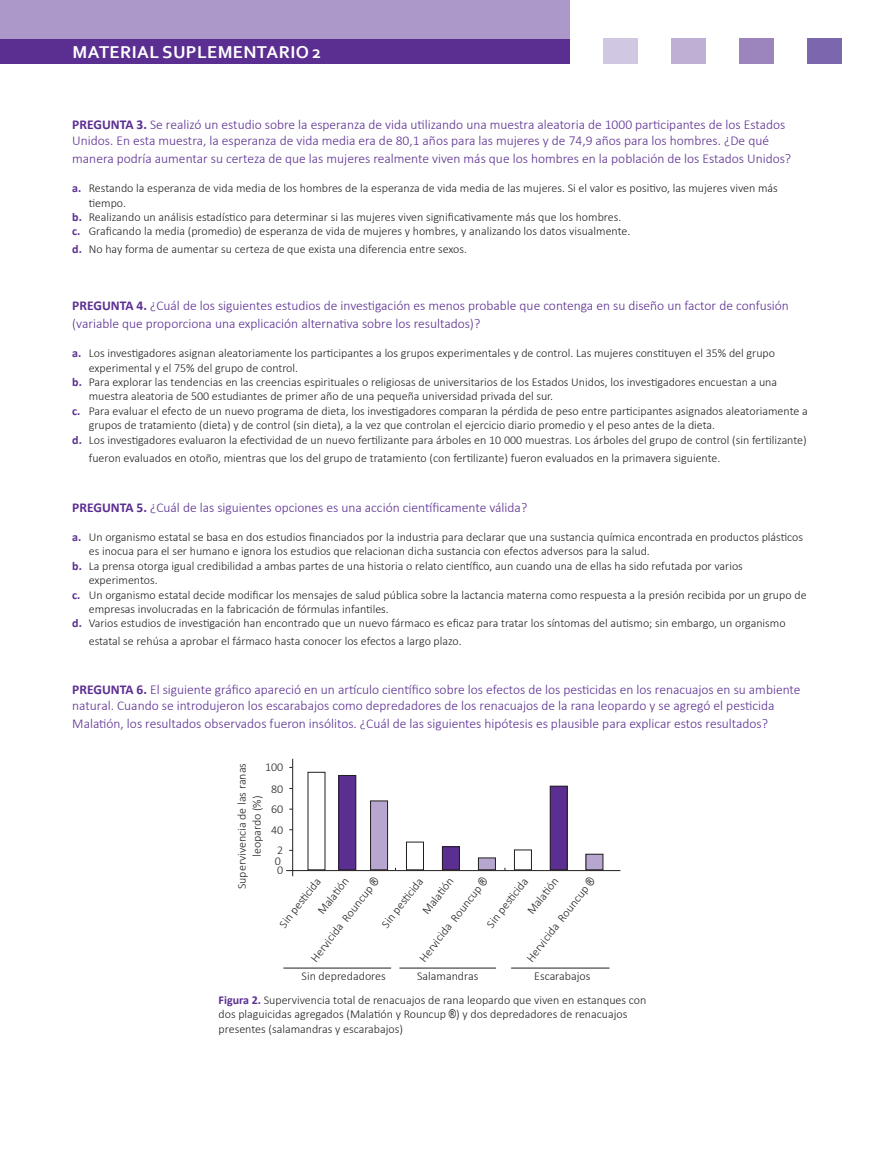
<style>
.page{position:relative;width:893px;height:1174px;background:#fff}
.page>*{position:absolute;margin:0;border:0;box-sizing:border-box;transform-origin:0 0}
.t1{font:700 18px "Corbel";letter-spacing:.02em;color:#fff}
.t2{font:300 13.5px/16.2px "Calibri";color:#5b2e91}
.t3{font:300 12px/14.4px "Calibri";color:#231f20}
.s1{font-weight:700}
.s2{font-weight:700;color:#5b2e91}
.s3{font-family:"Arial Narrow";font-weight:400}
</style>
<div class="page">
<div style="left:808px;top:38px;width:34px;height:26px;background:#7a67ae"></div>
<div style="left:604px;top:38px;width:34px;height:26px;background:#d0c7e2"></div>
<div style="left:672px;top:38px;width:34px;height:26px;background:#beafd4"></div>
<div style="left:740px;top:38px;width:34px;height:26px;background:#9c85bd"></div>
<div style="left:0;top:38px;width:570px;height:26px;background:#5b2e91"></div>
<div style="left:0;top:0;width:570px;height:38px;background:#ac99c9"></div>
<hr style="left:292px;top:759px;width:1px;height:117px;background:#231f20">
<hr style="left:286px;top:870px;width:334px;height:1px;background:#231f20">
<hr style="left:283px;top:967px;width:108px;height:1px;background:#231f20">
<hr style="left:399px;top:967px;width:97px;height:1px;background:#231f20">
<hr style="left:511px;top:967px;width:98px;height:1px;background:#231f20">
<div style="left:339px;top:775px;width:17px;height:94px;background:#5b2e91"></div>
<div style="left:338px;top:775px;width:18px;height:95px;border:1px solid #231f20"></div>
<div style="left:371px;top:801px;width:17px;height:68px;background:#b7a6cf"></div>
<div style="left:370px;top:800px;width:18px;height:70px;border:1px solid #231f20"></div>
<div style="left:406px;top:841px;width:18px;height:29px;border:1px solid #231f20"></div>
<div style="left:442px;top:846px;width:17px;height:23px;background:#5b2e91"></div>
<div style="left:442px;top:846px;width:18px;height:24px;border:1px solid #231f20"></div>
<div style="left:478px;top:858px;width:17px;height:11px;background:#b7a6cf"></div>
<div style="left:478px;top:857px;width:18px;height:13px;border:1px solid #231f20"></div>
<div style="left:514px;top:849px;width:18px;height:21px;border:1px solid #231f20"></div>
<div style="left:586px;top:854px;width:17px;height:15px;background:#b7a6cf"></div>
<div style="left:586px;top:854px;width:17px;height:16px;border:1px solid #231f20"></div>
<div style="left:550px;top:786px;width:17px;height:83px;background:#5b2e91"></div>
<div style="left:550px;top:786px;width:17px;height:84px;border:1px solid #231f20"></div>
<h1 class="t1" style="left:73px;top:41px;width:250px">MATERIAL SUPLEMENTARIO 2</h1>
<p class="t2" style="left:72px;top:116px;width:715px"><span class="s1">PREGUNTA 3.</span> Se realizó un estudio sobre la esperanza de vida utilizando una muestra aleatoria de 1000 participantes de los Estados<br>Unidos. En esta muestra, la esperanza de vida media era de 80,1 años para las mujeres y de 74,9 años para los hombres. ¿De qué</p>
<p class="t2" style="left:72px;top:151px;width:720px">manera podría aumentar su certeza de que las mujeres realmente viven más que los hombres en la población de los Estados Unidos?</p>
<p class="t3" style="left:89px;top:181px;width:690px;text-indent:-16px"><span class="s2">a.</span> Restando la esperanza de vida media de los hombres de la esperanza de vida media de las mujeres. Si el valor es positivo, las mujeres viven más tiempo.</p>
<p class="t3" style="left:72px;top:210px;width:551px"><span class="s2">b.</span> Realizando un análisis estadístico para determinar si las mujeres viven significativamente más que los hombres.</p>
<p class="t3" style="left:72px;top:224px;width:560px"><span class="s2">c.</span> Graficando la media (promedio) de esperanza de vida de mujeres y hombres, y analizando los datos visualmente.</p>
<p class="t3" style="left:72px;top:242px;width:396px"><span class="s2">d.</span> No hay forma de aumentar su certeza de que exista una diferencia entre sexos.</p>
<p class="t2" style="left:72px;top:297px;width:718px;line-height:18px"><span class="s1">PREGUNTA 4.</span> ¿Cuál de los siguientes estudios de investigación es menos probable que contenga en su diseño un factor de confusión (variable que proporciona una explicación alternativa sobre los resultados)?</p>
<p class="t3" style="left:89px;top:346px;width:688px;text-indent:-16px"><span class="s2">a.</span> Los investigadores asignan aleatoriamente los participantes a los grupos experimentales y de control. Las mujeres constituyen el 35% del grupo experimental y el 75% del grupo de control.</p>
<p class="t3" style="left:89px;top:375px;width:690px;text-indent:-16px"><span class="s2">b.</span> Para explorar las tendencias en las creencias espirituales o religiosas de universitarios de los Estados Unidos, los investigadores encuestan a una muestra aleatoria de 500 estudiantes de primer año de una pequeña universidad privada del sur.</p>
<p class="t3" style="left:89px;top:403px;width:720px;text-indent:-16px"><span class="s2">c.</span> Para evaluar el efecto de un nuevo programa de dieta, los investigadores comparan la pérdida de peso entre participantes asignados aleatoriamente a grupos de tratamiento (dieta) y de control (sin dieta), a la vez que controlan el ejercicio diario promedio y el peso antes de la dieta.</p>
<p class="t3" style="left:89px;top:430px;width:719px;line-height:18px;text-indent:-16px"><span class="s2">d.</span> Los investigadores evaluaron la efectividad de un nuevo fertilizante para árboles en 10 000 muestras. Los árboles del grupo de control (sin fertilizante) fueron evaluados en otoño, mientras que los del grupo de tratamiento (con fertilizante) fueron evaluados en la primavera siguiente.</p>
<p class="t2" style="left:72px;top:499px;width:456px"><span class="s1">PREGUNTA 5.</span> ¿Cuál de las siguientes opciones es una acción científicamente válida?</p>
<p class="t3" style="left:89px;top:529px;width:716px;text-indent:-16px"><span class="s2">a.</span> Un organismo estatal se basa en dos estudios financiados por la industria para declarar que una sustancia química encontrada en productos plásticos es inocua para el ser humano e ignora los estudios que relacionan dicha sustancia con efectos adversos para la salud.</p>
<p class="t3" style="left:89px;top:558px;width:656px;text-indent:-16px"><span class="s2">b.</span> La prensa otorga igual credibilidad a ambas partes de una historia o relato científico, aun cuando una de ellas ha sido refutada por varios experimentos.</p>
<p class="t3" style="left:89px;top:587px;width:719px;text-indent:-16px"><span class="s2">c.</span> Un organismo estatal decide modificar los mensajes de salud pública sobre la lactancia materna como respuesta a la presión recibida por un grupo de empresas involucradas en la fabricación de fórmulas infantiles.</p>
<p class="t3" style="left:89px;top:614px;width:698px;line-height:18px;text-indent:-16px"><span class="s2">d.</span> Varios estudios de investigación han encontrado que un nuevo fármaco es eficaz para tratar los síntomas del autismo; sin embargo, un organismo estatal se rehúsa a aprobar el fármaco hasta conocer los efectos a largo plazo.</p>
<p class="t2" style="left:72px;top:681px;width:730px"><span class="s1">PREGUNTA 6.</span> El siguiente gráfico apareció en un artículo científico sobre los efectos de los pesticidas en los renacuajos en su ambiente natural. Cuando se introdujeron los escarabajos como depredadores de los renacuajos de la rana leopardo y se agregó el pesticida</p>
<p class="t2" style="left:72px;top:715px;width:697px">Malatión, los resultados observados fueron insólitos. ¿Cuál de las siguientes hipótesis es plausible para explicar estos resultados?</p>
<p class="t3" style="left:265px;top:760px;width:20px">100</p>
<p class="t3" style="left:271px;top:801px;width:14px">60</p>
<p class="t3" style="left:271px;top:822px;width:14px">40</p>
<p class="t3" style="left:277px;top:843px;width:8px">2</p>
<p class="t3" style="left:235px;top:889px;width:128px;rotate:-90deg">Supervivencia de las ranas</p>
<p class="t3" style="left:271px;top:781px;width:14px">80</p>
<p class="t3" style="left:249px;top:857px;width:63px;rotate:-90deg">leopardo (%)</p>
<p class="t3" style="left:275px;top:853px;width:8px">0</p>
<p class="t3" style="left:277px;top:863px;width:8px">0</p>
<p class="t3" style="left:307px;top:955px;width:104px;rotate:-52deg">Hervicida Rouncup <span class="s3">®</span></p>
<p class="t3" style="left:416px;top:955px;width:104px;rotate:-52deg">Hervicida Rouncup <span class="s3">®</span></p>
<p class="t3" style="left:523px;top:955px;width:104px;rotate:-52deg">Hervicida Rouncup <span class="s3">®</span></p>
<p class="t3" style="left:276px;top:921px;width:61px;rotate:-52deg">Sin pesti cida</p>
<p class="t3" style="left:378px;top:921px;width:61px;rotate:-52deg">Sin pesti cida</p>
<p class="t3" style="left:483px;top:921px;width:61px;rotate:-52deg">Sin pesti cida</p>
<p class="t3" style="left:314px;top:908px;width:44px;rotate:-52deg">Malati ón</p>
<p class="t3" style="left:419px;top:908px;width:44px;rotate:-52deg">Malati ón</p>
<p class="t3" style="left:524px;top:908px;width:44px;rotate:-52deg">Malati ón</p>
<p class="t3" style="left:302px;top:969px;width:86px">Sin depredadores</p>
<p class="t3" style="left:417px;top:969px;width:63px">Salamandras</p>
<p class="t3" style="left:534px;top:969px;width:58px">Escarabajos</p>
<p class="t3" style="left:219px;top:992px;width:429px"><span class="s2">Figura 2.</span> Supervivencia total de renacuajos de rana leopardo que viven en estanques con dos plaguicidas agregados (Malatión y Rouncup <span class="s3">®</span>) y dos depredadores de renacuajos presentes (salamandras y escarabajos)</p>
</div>
